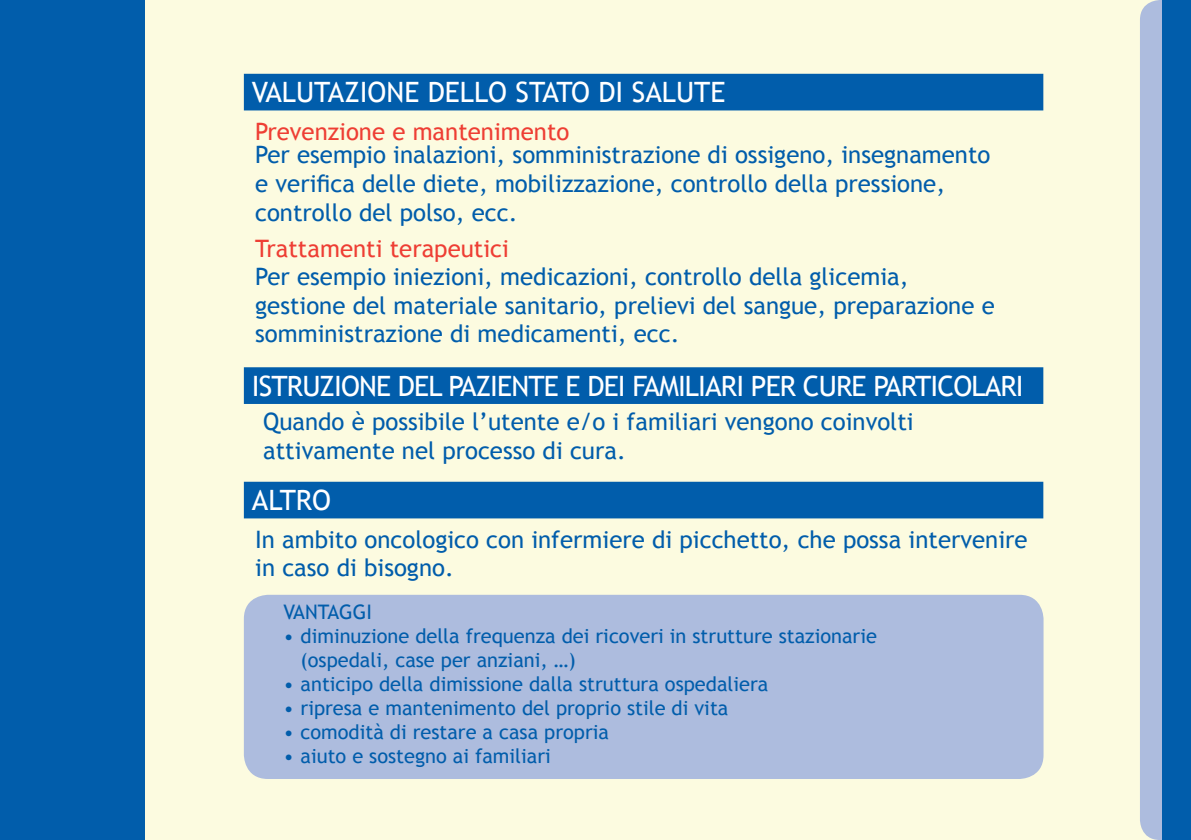
<style>
.page{position:relative;width:1191px;height:840px;background:#fff}
.page>*{position:absolute;margin:0;border:0;box-sizing:border-box;transform-origin:0 0}
.t1{font:28px "Trebuchet MS";letter-spacing:-.03em;color:#fff}
.t2{font:28px "Trebuchet MS";color:#fff}
.t3{font:24px/28.8px "Trebuchet MS";color:#015dab}
.t4{font:24px "Trebuchet MS";color:#ee3e34}
.t5{font:20px/24px "Trebuchet MS";color:#015dab}
</style>
<div class="page">
<div style="left:0;top:0;width:1191px;height:839px;background:#fcfbe0"></div>
<div style="left:1140px;top:0;width:45px;height:839px;background:#adbcde;border-radius:20px"></div>
<div style="left:0;top:0;width:145px;height:839px;background:#015dab"></div>
<div style="left:1162px;top:0;width:29px;height:839px;background:#015dab"></div>
<div style="left:244px;top:594px;width:799px;height:184px;background:#adbcde;border-radius:24px"></div>
<svg style="left:244px;top:74px;width:799px;height:444px"></svg>
<p class="t2" style="left:252px;top:76px;width:475px">VALUTAZIONE DELLO STATO DI SALUTE</p>
<p class="t4" style="left:255px;top:117px;width:316px">Prevenzione e mantenimento</p>
<p class="t3" style="left:255px;top:140px;width:737px">Per esempio inalazioni, somministrazione di ossigeno, insegnamento e verifica delle diete, mobilizzazione, controllo della pressione, controllo del polso, ecc.</p>
<p class="t4" style="left:255px;top:234px;width:255px">Trattamenti terapeutici</p>
<p class="t3" style="left:255px;top:262px;width:741px">Per esempio iniezioni, medicazioni, controllo della glicemia, gestione del materiale sanitario, prelievi del sangue, preparazione e somministrazione di medicamenti, ecc.</p>
<p class="t1" style="left:252px;top:369px;width:773px">ISTRUZIONE DEL PAZIENTE E DEI FAMILIARI PER CURE PARTICOLARI</p>
<p class="t3" style="left:263px;top:407px;width:652px">Quando è possibile l’utente e/o i familiari vengono coinvolti attivamente nel processo di cura.</p>
<p class="t1" style="left:252px;top:483px;width:81px">ALTRO</p>
<p class="t3" style="left:255px;top:524px;width:774px">In ambito oncologico con infermiere di picchetto, che possa intervenire in caso di bisogno.</p>
<p class="t5" style="left:283px;top:600px;width:90px">VANTAGGI</p>
<p class="t5" style="left:300px;top:624px;width:578px;text-indent:-17px">• diminuzione della frequenza dei ricoveri in strutture stazionarie (ospedali, case per anziani, …)</p>
<p class="t5" style="left:283px;top:672px;width:486px">• anticipo della dimissione dalla struttura ospedaliera</p>
<p class="t5" style="left:283px;top:696px;width:446px">• ripresa e mantenimento del proprio stile di vita</p>
<p class="t5" style="left:283px;top:720px;width:327px">• comodità di restare a casa propria</p>
<p class="t5" style="left:283px;top:744px;width:269px">• aiuto e sostegno ai familiari</p>
</div>
